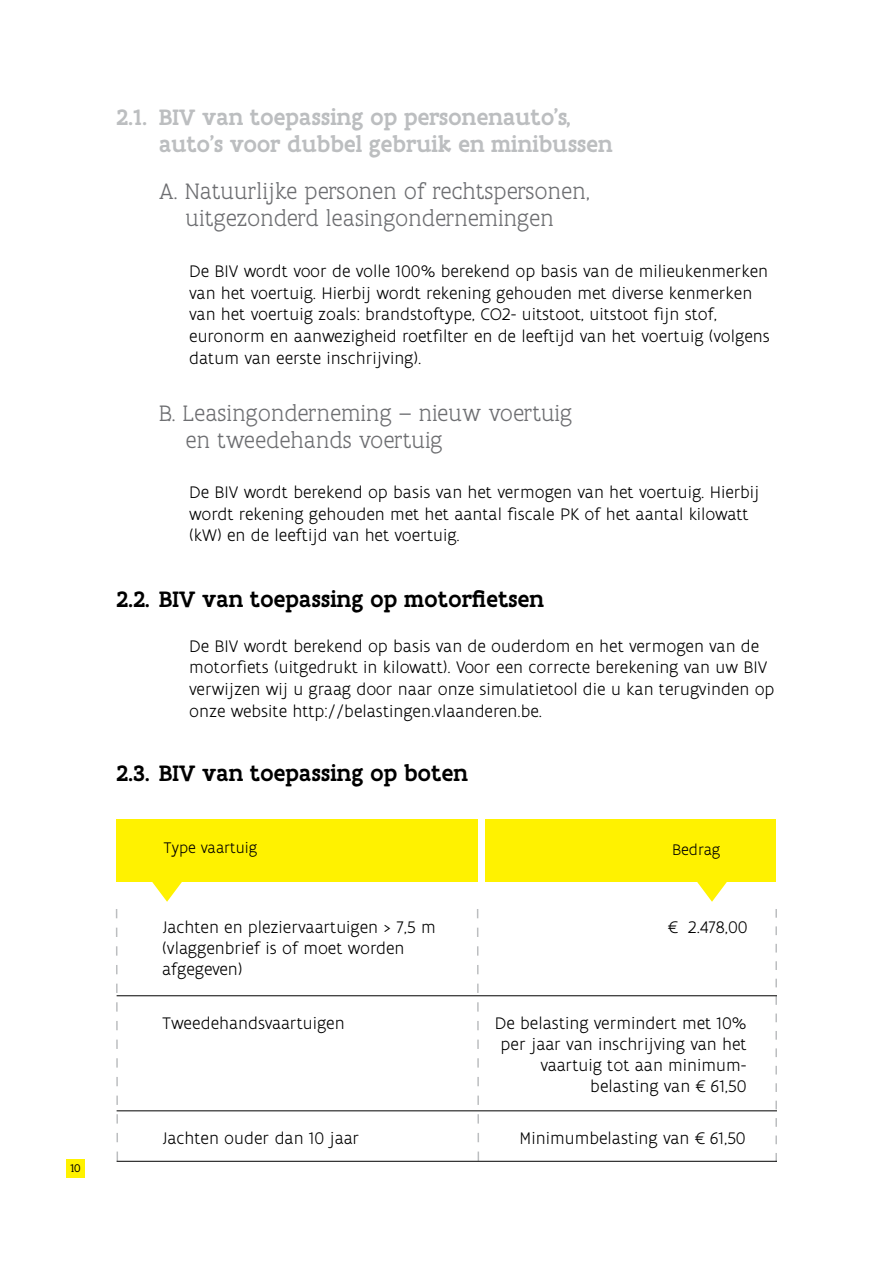
<style>
.page{position:relative;width:893px;height:1263px;background:#fff}
.page>*{position:absolute;margin:0;border:0;box-sizing:border-box;transform-origin:0 0}
.t1{font:300 24px/27px "Flanders Art Serif";color:#6d6e71;text-align:center}
.t2{font:500 24px/27px "Flanders Art Serif";color:#bcbec0}
.t3{font:500 24px "Flanders Art Serif";color:#000}
.t4{font:300 18px/21.6px "Flanders Art Sans";color:#000}
.t5{font:300 16.5px "Flanders Art Sans";color:#000}
.t6{font:12px "Flanders Art Serif";color:#000}
</style>
<div class="page">
<svg style="left:476px;top:909px;width:4px;height:252px"></svg>
<svg style="left:115px;top:909px;width:4px;height:253px"></svg>
<svg style="left:775px;top:909px;width:2px;height:252px"></svg>
<div style="left:117px;top:819px;width:361px;height:63px;background:#fff200"></div>
<div style="left:485px;top:819px;width:291px;height:63px;background:#fff200"></div>
<svg style="left:152px;top:882px;width:30px;height:20px"></svg>
<svg style="left:697px;top:882px;width:30px;height:20px"></svg>
<hr style="left:117px;top:995px;width:660px;height:1px;background:#000">
<hr style="left:117px;top:1110px;width:660px;height:1px;background:#000">
<hr style="left:117px;top:1161px;width:660px;height:1px;background:#000">
<div style="left:66px;top:1159px;width:19px;height:19px;background:#fff200"></div>
<p class="t6" style="left:71px;top:1161px;width:12px">10</p>
<h1 class="t2" style="left:159px;top:104px;width:455px;text-indent:-43px">2.1. BIV van toepassing op personenauto’s, auto’s voor dubbel gebruik en minibussen</h1>
<h1 class="t1" style="left:159px;top:178px;width:432px">A. Natuurlijke personen of rechtspersonen, uitgezonderd leasingondernemingen</h1>
<p class="t4" style="left:189px;top:261px;width:582px">De BIV wordt voor de volle 100% berekend op basis van de milieukenmerken van het voertuig. Hierbij wordt rekening gehouden met diverse kenmerken van het voertuig zoals: brandstoftype, CO2- uitstoot, uitstoot fijn stof, euronorm en aanwezigheid roetfilter en de leeftijd van het voertuig (volgens datum van eerste inschrijving).</p>
<h1 class="t1" style="left:186px;top:400px;width:388px;text-align:left;text-indent:-26px">B.. Leasingonderneming – nieuw voertuig en tweedehands voertuig</h1>
<p class="t4" style="left:189px;top:482px;width:572px">De BIV wordt berekend op basis van het vermogen van het voertuig. Hierbij wordt rekening gehouden met het aantal fiscale PK of het aantal kilowatt (kW) en de leeftijd van het voertuig.</p>
<h1 class="t3" style="left:117px;top:584px;width:429px">2.2. BIV van toepassing op motorfietsen</h1>
<p class="t4" style="left:189px;top:636px;width:587px">De BIV wordt berekend op basis van de ouderdom en het vermogen van de motorfiets (uitgedrukt in kilowatt). Voor een correcte berekening van uw BIV verwijzen wij u graag door naar onze simulatietool die u kan terugvinden op onze website http://belastingen.vlaanderen.be.</p>
<h1 class="t3" style="left:117px;top:758px;width:353px">2.3. BIV van toepassing op boten</h1>
<p class="t5" style="left:164px;top:838px;width:95px">Type vaartuig</p>
<p class="t5" style="left:672px;top:839px;width:50px">Bedrag</p>
<p class="t4" style="left:162px;top:917px;width:275px;line-height:21px">Jachten en pleziervaartuigen &gt; 7,5 m (vlaggenbrief is of moet worden afgegeven)</p>
<p class="t4" style="left:162px;top:1012px;width:184px">Tweedehandsvaartuigen</p>
<p class="t4" style="left:162px;top:1128px;width:199px">Jachten ouder dan 10 jaar</p>
<p class="t4" style="left:668px;top:917px;width:81px">€ 2.478,00</p>
<p class="t4" style="left:495px;top:1013px;width:253px;line-height:21px;text-align:right">De belasting vermindert met 10% per jaar van inschrijving van het vaartuig tot aan minimum&shy;belasting van €61,50</p>
<p class="t4" style="left:520px;top:1128px;width:228px">Minimumbelasting van €61,50</p>
</div>
